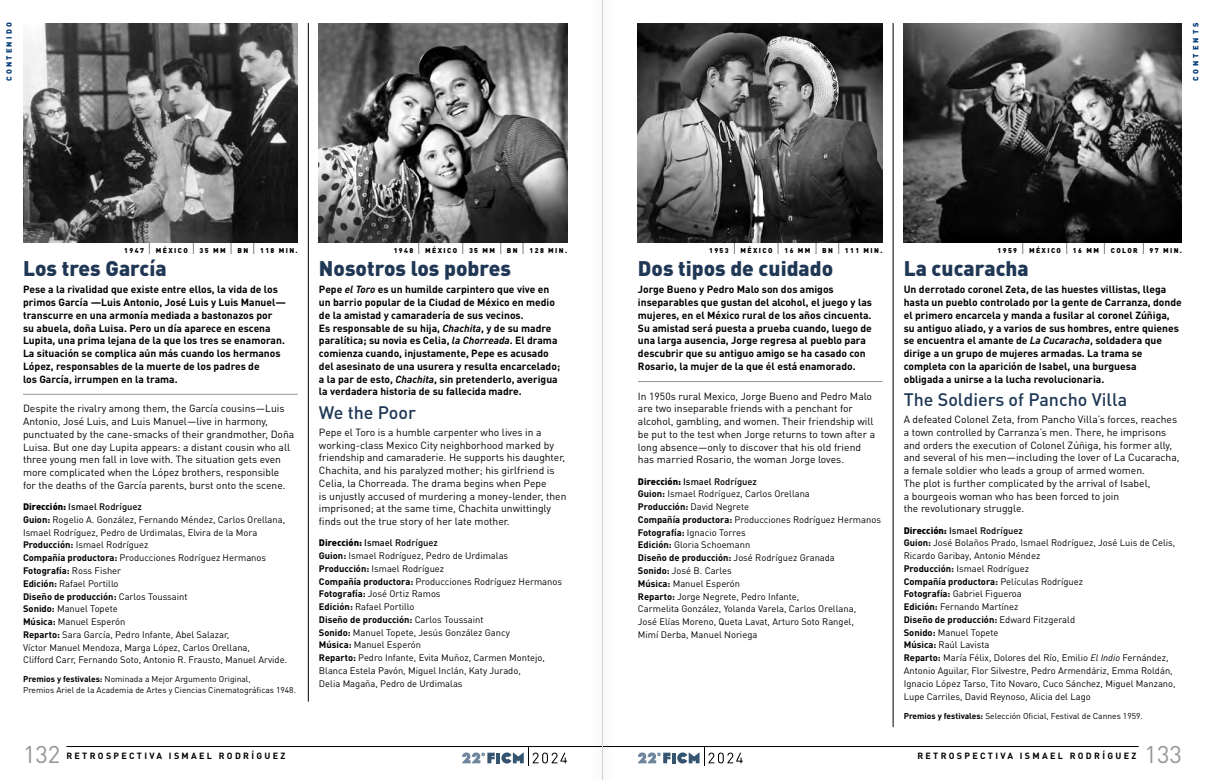
<style>
.page{position:relative;width:1205px;height:780px;background:#fff}
.page>*{position:absolute;margin:0;border:0;box-sizing:border-box;transform-origin:0 0}
.t1{font:23.88px "DIN Pro";color:#939598}
.t2{font:900 20.88px "DIN Pro";color:#203855}
.t3{font:500 17.88px "DIN Pro";color:#203855}
.t4{font:700 10.25px/12.8px "DIN Pro";color:#000}
.t5{font:10.25px/12.8px "DIN Pro";color:#000}
.t6{font:9.38px/12.8px "DIN Pro";color:#000}
.t7{font:700 9px "DIN Pro";letter-spacing:.26em;color:#000}
.t8{font:8.5px/10.6px "DIN Pro";color:#000}
.t9{font:900 7.5px "DIN Pro";letter-spacing:.295em;color:#003976}
.t10{font:900 7.5px "DIN Pro";letter-spacing:.4em;color:#003976}
.t11{font:900 7px "DIN Pro";letter-spacing:.2em;color:#000}
.s1{font-weight:300;font-size:13.5px}
.s2{font-weight:900}
.s3{font-weight:500}
.s4{font-weight:700}
.s5{font-family:"DIN";font-style:italic}
</style>
<div class="page">
<hr style="left:602px;top:746px;width:536px;height:1px;background:#000">
<hr style="left:672px;top:752px;width:4px;height:11px;background:#34546f">
<svg style="left:638px;top:752px;width:32px;height:11px"></svg>
<svg style="left:677px;top:747px;width:66px;height:18px"></svg>
<hr style="left:496px;top:752px;width:4px;height:11px;background:#34546f">
<svg style="left:462px;top:752px;width:33px;height:11px"></svg>
<svg style="left:501px;top:747px;width:66px;height:18px"></svg>
<hr style="left:66px;top:746px;width:536px;height:1px;background:#000">
<hr style="left:308px;top:23px;width:1px;height:678px;background:#000">
<hr style="left:23px;top:394px;width:275px;height:1px;background:#939598">
<img style="left:23px;top:23px;width:275px;height:219px">
<hr style="left:893px;top:23px;width:1px;height:704px;background:#000">
<hr style="left:638px;top:381px;width:244px;height:1px;background:#939598">
<img style="left:638px;top:23px;width:244px;height:219px">
<img style="left:904px;top:23px;width:278px;height:219px">
<img style="left:319px;top:23px;width:248px;height:219px">
<div style="left:591px;top:0;width:23px;height:780px;background:#fbfbfb"></div>
<hr style="left:602px;top:0;width:1px;height:780px;background:#d1d3d4">
<p class="t9" style="left:4px;top:81px;width:60px;rotate:-90deg">CONTENIDO</p>
<p class="t10" style="left:1191px;top:81px;width:60px;rotate:-90deg">CONTENTS</p>
<p class="t11" style="left:124px;top:245px;width:175px">1947 <span class="s1">|</span> MÉXICO <span class="s1">|</span> 35 MM <span class="s1">|</span> BN <span class="s1">|</span> 118 MIN.</p>
<h2 class="t2" style="left:23px;top:254px;width:145px">Los tres García</h2>
<p class="t4" style="left:23px;top:283px;width:265px">Pese a la rivalidad que existe entre ellos, la vida de los primos García —Luis Antonio, José Luis y Luis Manuel— transcurre en una armonía mediada a bastonazos por<br>su abuela, doña Luisa. Pero un día aparece en escena Lupita, una prima lejana de la que los tres se enamoran.<br>La situación se complica aún más cuando los hermanos López, responsables de la muerte de los padres de<br>los García, irrumpen en la trama.</p>
<p class="t5" style="left:23px;top:402px;width:273px">Despite the rivalry among them, the García cousins—Luis Antonio, José Luis, and Luis Manuel—live in harmony, punctuated by the cane-smacks of their grandmother, Doña Luisa. But one day Lupita appears: a distant cousin who all three young men fall in love with. The situation gets even more complicated when the López brothers, responsible for the deaths of the García parents, burst onto the scene.</p>
<p class="t6" style="left:23px;top:500px;width:266px"><span class="s2">Dirección:</span> <span class="s3">Ismael Rodríguez<br></span><span class="s4">Guion:</span> Rogelio A. González, Fernando Méndez, Carlos Orellana, Ismael Rodríguez, Pedro de Urdimalas, Elvira de la Mora <span class="s4">Producción:</span> Ismael Rodríguez<br><span class="s4">Compañía productora:</span> Producciones Rodríguez Hermanos <span class="s4">Fotografía:</span> Ross Fisher<br><span class="s4">Edición:</span> Rafael Portillo<br><span class="s4">Diseño de producción:</span> Carlos Toussaint<br><span class="s4">Sonido:</span> Manuel Topete<br><span class="s4">Música:</span> Manuel Esperón<br><span class="s4">Reparto:</span> Sara García, Pedro Infante, Abel Salazar,<br>Víctor Manuel Mendoza, Marga López, Carlos Orellana,<br>Clifford Carr, Fernando Soto, Antonio R. Frausto, Manuel Arvide.</p>
<p class="t8" style="left:23px;top:673px;width:274px"><span class="s4">Premios y festivales:</span> Nominada a Mejor Argumento Original,<br>Premios Ariel de la Academia de Artes y Ciencias Cinematográficas 1948.</p>
<p class="t11" style="left:394px;top:245px;width:175px">1948 <span class="s1">|</span> MÉXICO <span class="s1">|</span> 35 MM <span class="s1">|</span> BN <span class="s1">|</span> 128 MIN.</p>
<h2 class="t2" style="left:319px;top:254px;width:193px">Nosotros los pobres</h2>
<p class="t4" style="left:319px;top:283px;width:243px">Pepe <span class="s5">el Toro</span> es un humilde carpintero que vive en un barrio popular de la Ciudad de México en medio de la amistad y camaradería de sus vecinos.<br>Es responsable de su hija, <span class="s5">Chachita</span>, y de su madre paralítica; su novia es Celia, <span class="s5">la Chorreada</span>. El drama comienza cuando, injustamente, Pepe es acusado del asesinato de una usurera y resulta encarcelado; a la par de esto, <span class="s5">Chachita</span>, sin pretenderlo, averigua la verdadera historia de su fallecida madre.</p>
<h3 class="t3" style="left:319px;top:400px;width:99px">We the Poor</h3>
<p class="t5" style="left:319px;top:425px;width:249px">Pepe el Toro is a humble carpenter who lives in a working-class Mexico City neighborhood marked by friendship and camaraderie. He supports his daughter, Chachita, and his paralyzed mother; his girlfriend is Celia, la Chorreada. The drama begins when Pepe<br>is unjustly accused of murdering a money-lender, then imprisoned; at the same time, Chachita unwittingly finds out the true story of her late mother.</p>
<p class="t6" style="left:319px;top:536px;width:245px"><span class="s2">Dirección:</span> <span class="s3">Ismael Rodríguez<br></span><span class="s4">Guion:</span> Ismael Rodríguez, Pedro de Urdimalas<br><span class="s4">Producción:</span> Ismael Rodríguez<br><span class="s4">Compañía productora:</span> Producciones Rodríguez Hermanos <span class="s4">Fotografía:</span> José Ortiz Ramos<br><span class="s4">Edición:</span> Rafael Portillo<br><span class="s4">Diseño de producción:</span> Carlos Toussaint<br><span class="s4">Sonido:</span> Manuel Topete, Jesús González Gancy<br><span class="s4">Música:</span> Manuel Esperón<br><span class="s4">Reparto:</span> Pedro Infante, Evita Muñoz, Carmen Montejo, Blanca Estela Pavón, Miguel Inclán, Katy Jurado,<br>Delia Magaña, Pedro de Urdimalas</p>
<p class="t11" style="left:709px;top:245px;width:175px">1953 <span class="s1">|</span> MÉXICO <span class="s1">|</span> 16 MM <span class="s1">|</span> BN <span class="s1">|</span> 111 MIN.</p>
<h2 class="t2" style="left:638px;top:254px;width:197px">Dos tipos de cuidado</h2>
<p class="t4" style="left:638px;top:283px;width:236px">Jorge Bueno y Pedro Malo son dos amigos inseparables que gustan del alcohol, el juego y las mujeres, en el México rural de los años cincuenta.<br>Su amistad será puesta a prueba cuando, luego de una larga ausencia, Jorge regresa al pueblo para descubrir que su antiguo amigo se ha casado con Rosario, la mujer de la que él está enamorado.</p>
<p class="t5" style="left:638px;top:389px;width:239px">In 1950s rural Mexico, Jorge Bueno and Pedro Malo are two inseparable friends with a penchant for alcohol, gambling, and women. Their friendship will be put to the test when Jorge returns to town after a long absence—only to discover that his old friend has married Rosario, the woman Jorge loves.</p>
<p class="t6" style="left:638px;top:474px;width:245px"><span class="s2">Dirección:</span> <span class="s3">Ismael Rodríguez<br></span><span class="s4">Guion:</span> Ismael Rodríguez, Carlos Orellana<br><span class="s4">Producción:</span> David Negrete<br><span class="s4">Compañía productora:</span> Producciones Rodríguez Hermanos <span class="s4">Fotografía:</span> Ignacio Torres<br><span class="s4">Edición:</span> Gloria Schoemann<br><span class="s4">Diseño de producción:</span> José Rodríguez Granada<br><span class="s4">Sonido:</span> José B. Carles<br><span class="s4">Música:</span> Manuel Esperón<br><span class="s4">Reparto:</span> Jorge Negrete, Pedro Infante,<br>Carmelita González, Yolanda Varela, Carlos Orellana,<br>José Elías Moreno, Queta Lavat, Arturo Soto Rangel,<br>Mimí Derba, Manuel Noriega</p>
<p class="t11" style="left:997px;top:245px;width:186px">1959 <span class="s1">|</span> MÉXICO <span class="s1">|</span> 16 MM <span class="s1">|</span> COLOR <span class="s1">|</span> 97 MIN.</p>
<h2 class="t2" style="left:904px;top:254px;width:127px">La cucaracha</h2>
<p class="t4" style="left:904px;top:283px;width:280px">Un derrotado coronel Zeta, de las huestes villistas, llega hasta un pueblo controlado por la gente de Carranza, donde el primero encarcela y manda a fusilar al coronel Zúñiga, su antiguo aliado, y a varios de sus hombres, entre quienes se encuentra el amante de <span class="s5">La Cucaracha</span>, soldadera que dirige a un grupo de mujeres armadas. La trama se completa con la aparición de Isabel, una burguesa<br>obligada a unirse a la lucha revolucionaria.</p>
<h3 class="t3" style="left:904px;top:387px;width:225px">The Soldiers of Pancho Villa</h3>
<p class="t5" style="left:904px;top:412px;width:277px">A defeated Colonel Zeta, from Pancho Villa’s forces, reaches a town controlled by Carranza’s men. There, he imprisons and orders the execution of Colonel Zúñiga, his former ally, and several of his men—including the lover of La Cucaracha, a female soldier who leads a group of armed women.<br>The plot is further complicated by the arrival of Isabel,<br>a bourgeois woman who has been forced to join<br>the revolutionary struggle.</p>
<p class="t6" style="left:904px;top:523px;width:273px"><span class="s2">Dirección:</span> <span class="s3">Ismael Rodríguez<br></span><span class="s4">Guion:</span> José Bolaños Prado, Ismael Rodríguez, José Luis de Celis, Ricardo Garibay, Antonio Méndez<br><span class="s4">Producción:</span> Ismael Rodríguez<br><span class="s4">Compañía productora:</span> Películas Rodríguez<br><span class="s4">Fotografía:</span> Gabriel Figueroa<br><span class="s4">Edición:</span> Fernando Martínez<br><span class="s4">Diseño de producción:</span> Edward Fitzgerald<br><span class="s4">Sonido:</span> Manuel Topete<br><span class="s4">Música:</span> Raúl Lavista<br><span class="s4">Reparto:</span> María Félix, Dolores del Río, Emilio <span class="s5">El Indio</span> Fernández, Antonio Aguilar, Flor Silvestre, Pedro Armendáriz, Emma Roldán, Ignacio López Tarso, Tito Novaro, Cuco Sánchez, Miguel Manzano, Lupe Carriles, David Reynoso, Alicia del Lago</p>
<p class="t8" style="left:904px;top:709px;width:241px"><span class="s4">Premios y festivales:</span> Selección Oficial, Festival de Cannes 1959.</p>
<h1 class="t1" style="left:23px;top:738px;width:39px">132</h1>
<p class="t7" style="left:66px;top:749px;width:220px">RETROSPECTIVA ISMAEL RODRÍGUEZ</p>
<h1 class="t1" style="left:1144px;top:738px;width:39px">133</h1>
<p class="t7" style="left:917px;top:749px;width:220px">RETROSPECTIVA ISMAEL RODRÍGUEZ</p>
</div>
